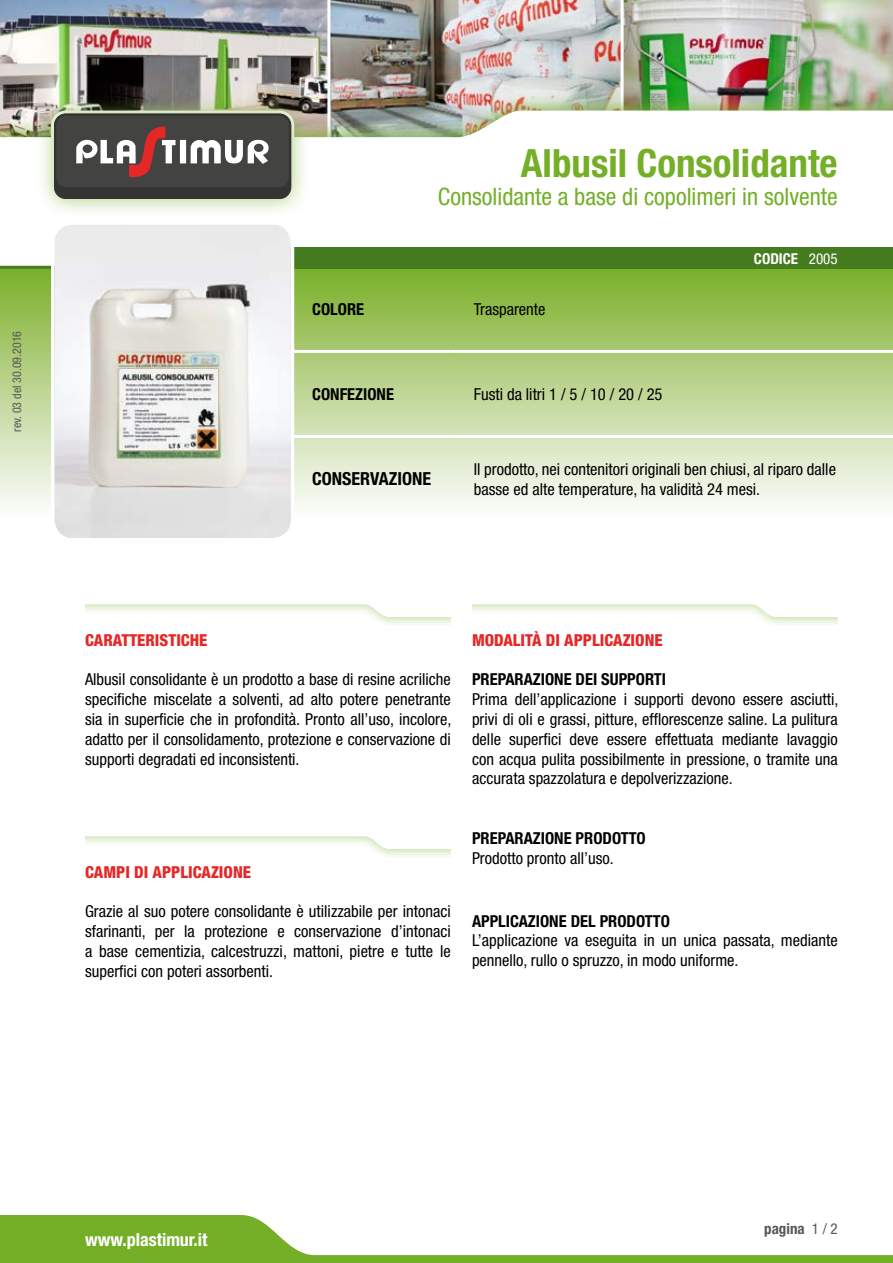
<style>
.page{position:relative;width:893px;height:1263px;background:#fff}
.page>*{position:absolute;margin:0;border:0;box-sizing:border-box;transform-origin:0 0}
.t1{font:700 condensed 39px "Helvetica Neue LT Pro";color:#74af27}
.t2{font:condensed 24px "Helvetica Neue LT Pro";color:#74af27}
.t3{font:700 condensed 18px "Helvetica Neue LT Pro";color:#fff}
.t4{font:700 condensed 18px "Helvetica Neue LT Pro";color:#000}
.t5{font:condensed 16.5px/19.8px "Helvetica Neue LT Pro";color:#000;text-align:justify}
.t6{font:700 condensed 16.5px "Helvetica Neue LT Pro";color:#000}
.t7{font:800 condensed 16.5px "Helvetica Neue LT Pro";color:#e52727}
.t8{font:700 condensed 15px "Helvetica Neue LT Pro";color:#fff}
.t9{font:700 condensed 15px "Helvetica Neue LT Pro";color:#575756}
.t10{font:condensed 12px "Helvetica Neue LT Pro";color:#575756}
.s1{font-weight:400}
</style>
<div class="page">
<img style="left:624px;top:0;width:269px;height:92px">
<img style="left:0;top:0;width:327px;height:92px">
<img style="left:327px;top:0;width:297px;height:92px">
<svg style="left:0;top:111px;width:517px;height:155px"></svg>
<div style="left:35px;top:95px;width:275px;height:123px;background:#74af27;opacity:.6"></div>
<div style="left:54px;top:114px;width:237px;height:85px;background:#343434;border-radius:12px"></div>
<div style="left:56px;top:116px;width:233px;height:71px;background:#434342;border-radius:9px"></div>
<svg style="left:76px;top:126px;width:193px;height:52px"></svg>
<svg style="left:0;top:1215px;width:893px;height:48px"></svg>
<div style="left:0;top:266px;width:893px;height:255px;background:linear-gradient(to bottom,#7aae29,#fff)"></div>
<hr style="left:289px;top:350px;width:162px;height:3px;background:#fff">
<hr style="left:451px;top:350px;width:442px;height:3px;background:#fff">
<hr style="left:289px;top:435px;width:162px;height:3px;background:#fff">
<hr style="left:451px;top:435px;width:442px;height:3px;background:#fff">
<div style="left:65px;top:247px;width:828px;height:22px;background:#457c1f"></div>
<hr style="left:0;top:266px;width:893px;height:3px;background:#457c1f">
<div style="left:85px;top:595px;width:366px;height:31px;background:#74af27;opacity:.4"></div>
<svg style="left:85px;top:595px;width:366px;height:23px"></svg>
<div style="left:85px;top:827px;width:366px;height:31px;background:#74af27;opacity:.4"></div>
<svg style="left:85px;top:827px;width:366px;height:23px"></svg>
<div style="left:472px;top:595px;width:366px;height:31px;background:#74af27;opacity:.4"></div>
<svg style="left:472px;top:595px;width:366px;height:23px"></svg>
<img style="left:54px;top:224px;width:237px;height:313px">
<div style="left:51px;top:221px;width:243px;height:320px;border:3px solid #fff;border-radius:20px"></div>
<p class="t10" style="left:10px;top:432px;width:102px;rotate:-90deg">rev. 03 del 30.09.2016</p>
<h1 class="t1" style="left:521px;top:139px;width:318px">Albusil Consolidante</h1>
<h2 class="t2" style="left:438px;top:183px;width:401px">Consolidante a base di copolimeri in solvente</h2>
<p class="t6" style="left:312px;top:299px;width:53px">COLORE</p>
<p class="t5" style="left:474px;top:299px;width:73px">Trasparente</p>
<p class="t6" style="left:312px;top:384px;width:83px">CONFEZIONE</p>
<p class="t5" style="left:474px;top:384px;width:190px">Fusti da litri 1 / 5 / 10 / 20 / 25</p>
<p class="t8" style="left:754px;top:249px;width:85px">CODICE <span class="s1">2005</span></p>
<p class="t4" style="left:312px;top:468px;width:120px">CONSERVAZIONE</p>
<p class="t5" style="left:474px;top:459px;width:364px">Il prodotto, nei contenitori originali ben chiusi, al riparo dalle basse ed alte temperature, ha validità 24 mesi.</p>
<p class="t7" style="left:85px;top:630px;width:124px">CARATTERISTICHE</p>
<p class="t5" style="left:85px;top:669px;width:368px">Albusil consolidante è un prodotto a base di resine acriliche specifiche miscelate a solventi, ad alto potere penetrante sia in superficie che in profondità. Pronto all’uso, incolore, adatto per il consolidamento, protezione e conservazione di supporti degradati ed inconsistenti.</p>
<p class="t7" style="left:85px;top:862px;width:167px">CAMPI DI APPLICAZIONE</p>
<p class="t5" style="left:85px;top:901px;width:367px">Grazie al suo potere consolidante è utilizzabile per intonaci sfarinanti, per la protezione e conservazione d’intonaci a base cementizia, calcestruzzi, mattoni, pietre e tutte le superfici con poteri assorbenti.</p>
<p class="t7" style="left:472px;top:630px;width:192px">MODALITÀ DI APPLICAZIONE</p>
<p class="t6" style="left:472px;top:669px;width:196px">PREPARAZIONE DEI SUPPORTI</p>
<p class="t5" style="left:472px;top:689px;width:368px">Prima dell’applicazione i supporti devono essere asciutti, privi di oli e grassi, pitture, efflorescenze saline. La pulitura delle superfici deve essere effettuata mediante lavaggio con acqua pulita possibilmente in pressione, o tramite una accurata spazzolatura e depolverizzazione.</p>
<p class="t6" style="left:472px;top:828px;width:175px">PREPARAZIONE PRODOTTO</p>
<p class="t5" style="left:472px;top:848px;width:143px">Prodotto pronto all’uso.</p>
<p class="t6" style="left:472px;top:911px;width:199px">APPLICAZIONE DEL PRODOTTO</p>
<p class="t5" style="left:472px;top:930px;width:367px">L’applicazione va eseguita in un unica passata, mediante pennello, rullo o spruzzo, in modo uniforme.</p>
<p class="t3" style="left:85px;top:1229px;width:124px">www.plastimur.it</p>
<p class="t9" style="left:764px;top:1220px;width:75px">pagina <span class="s1">1 / 2</span></p>
</div>
